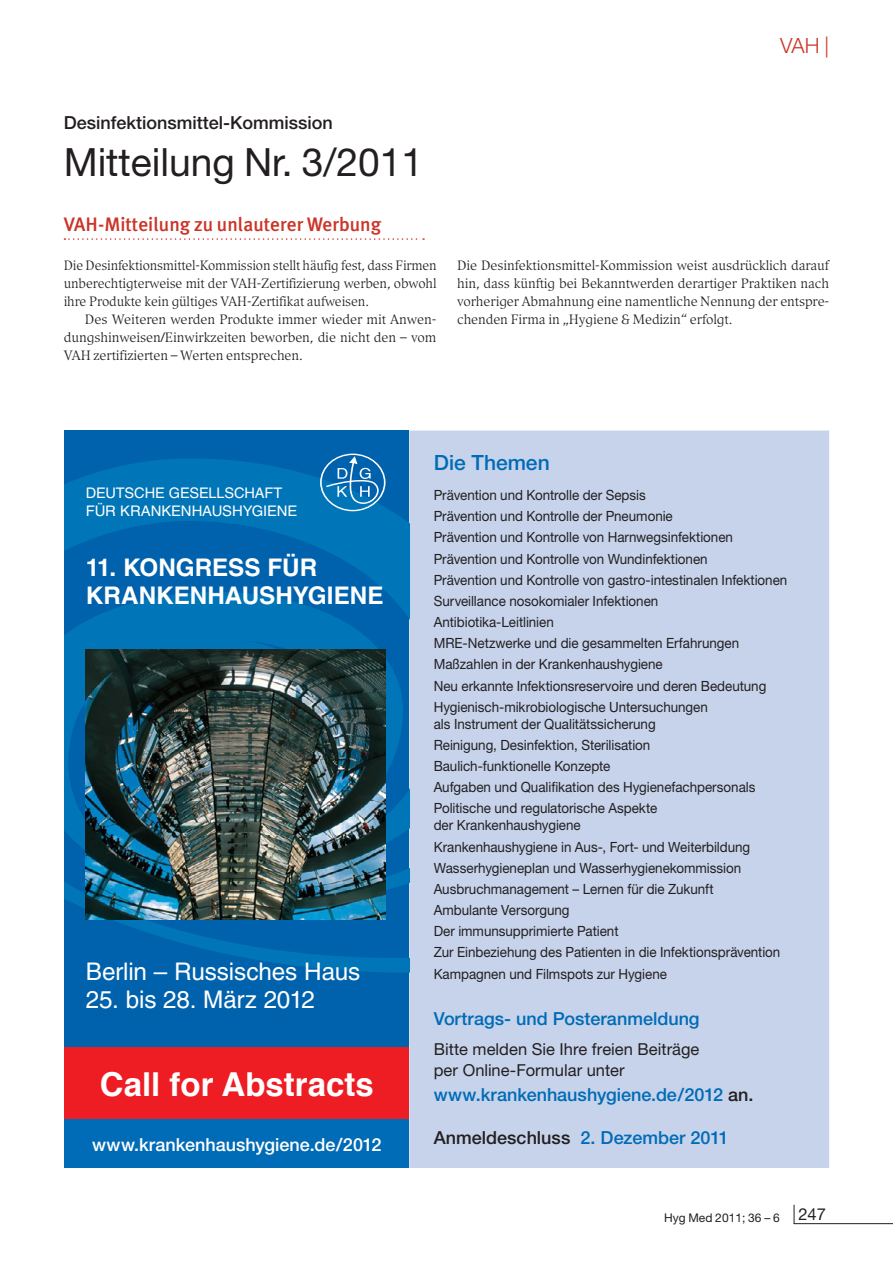
<style>
.page{position:relative;width:893px;height:1263px;background:#fff}
.page>*{position:absolute;margin:0;border:0;box-sizing:border-box;transform-origin:0 0}
.t1{font:39px "Helvetica Neue";color:#231f20}
.t2{font:700 33px "Helvetica";color:#fff}
.t3{font:24.3px "Helvetica LT Std";letter-spacing:-.005em;color:#fff}
.t4{font:700 24.3px/27.9px "Helvetica LT Std";letter-spacing:-.005em;color:#fff}
.t5{font:500 21px "Helvetica Neue";color:#006bb6}
.t6{font:300 21px "Helvetica Neue";color:#cc3428}
.t7{font:500 19.5px "Meta Plus";color:#cc3428}
.t8{font:500 18px "Helvetica Neue";color:#006bb6}
.t9{font:500 18px "Helvetica Neue";color:#231f20}
.t10{font:500 18px "Helvetica Neue";color:#fff}
.t11{font:16.5px/21px "Helvetica Neue";color:#231f20}
.t12{font:14.55px/18.3px "Helvetica LT Std";letter-spacing:-.01em;color:#fff}
.t13{font:14.1px/21.1px "Helvetica Neue";letter-spacing:-.005em;color:#231f20;scale:.95 1}
.t14{font:13.5px/18px "Compatil Exquisit LT";letter-spacing:-.01em;color:#231f20;text-align:justify}
.t15{font:12px "Helvetica Neue";color:#231f20}
.s1{color:#231f20}
.s2{color:#006bb6}
</style>
<div class="page">
<hr style="left:794px;top:1223px;width:99px;height:1px;background:#231f20">
<svg style="left:794px;top:1205px;width:1px;height:19px"></svg>
<svg style="left:64px;top:238px;width:360px;height:2px"></svg>
<div style="left:409px;top:431px;width:420px;height:737px;background:#c6d3eb;border:2px solid #c6d3eb"></div>
<div style="left:64px;top:431px;width:345px;height:616px;background:#0062ac"></div>
<svg style="left:64px;top:459px;width:345px;height:514px"></svg>
<img style="left:86px;top:650px;width:300px;height:269px">
<svg style="left:320px;top:454px;width:66px;height:57px"></svg>
<div style="left:64px;top:1047px;width:345px;height:72px;background:#ee1d23"></div>
<div style="left:64px;top:1119px;width:345px;height:49px;background:#006bb6"></div>
<h3 class="t6" style="left:780px;top:33px;width:50px">VAH |</h3>
<p class="t9" style="left:64px;top:112px;width:271px">Desinfektionsmittel-Kommission</p>
<h1 class="t1" style="left:64px;top:138px;width:361px">Mitteilung Nr. 3/2011</h1>
<h3 class="t7" style="left:64px;top:213px;width:319px">VAH-Mitteilung zu unlauterer Werbung</h3>
<p class="t14" style="left:64px;top:256px;width:375px">Die Desinfektionsmittel-Kommission stellt häufig fest, dass Firmen unberechtigterweise mit der VAH-Zertifizierung werben, obwohl ihre Produkte kein gültiges VAH-Zertifikat aufweisen.</p>
<p class="t14" style="left:64px;top:310px;width:374px;text-indent:21px">Des Weiteren werden Produkte immer wieder mit Anwen&shy;dungshinweisen/Einwirkzeiten beworben, die nicht den – vom VAH zertifizierten – Werten entsprechen.</p>
<p class="t14" style="left:457px;top:256px;width:374px">Die Desinfektionsmittel-Kommission weist ausdrücklich darauf hin, dass künftig bei Bekanntwerden derartiger Praktiken nach vorheriger Abmahnung eine namentliche Nennung der entspre&shy;chenden Firma in „Hygiene &amp; Medizin“ erfolgt.</p>
<p class="t12" style="left:86px;top:483px;width:213px">DEUTSCHE GESELLSCHAFT<br>FÜR KRANKENHAUSHYGIENE</p>
<h3 class="t4" style="left:86px;top:553px;width:299px">11. KONGRESS FÜR<br>KRANKENHAUSHYGIENE</h3>
<h3 class="t3" style="left:86px;top:958px;width:276px">BERLIN – RUSSISCHES HAUS</h3>
<h3 class="t3" style="left:86px;top:985px;width:231px">25. BIS 28. MÄRZ 2012</h3>
<h2 class="t2" style="left:100px;top:1057px;width:275px">Call for Abstracts</h2>
<p class="t10" style="left:92px;top:1133px;width:291px">www.krankenhaushygiene.de/2012</p>
<h3 class="t5" style="left:434px;top:450px;width:117px">Die Themen</h3>
<p class="t13" style="left:434px;top:484px;width:374px">Prävention und Kontrolle der Sepsis<br>Prävention und Kontrolle der Pneumonie<br>Prävention und Kontrolle von Harnwegsinfektionen Prävention und Kontrolle von Wundinfektionen<br>Prävention und Kontrolle von gastro-intestinalen Infektionen Surveillance nosokomialer Infektionen<br>Antibiotika-Leitlinien<br>MRE-Netzwerke und die gesammelten Erfahrungen Maßzahlen in der Krankenhaushygiene<br>Neu erkannte Infektionsreservoire und deren Bedeutung Hygienisch-mikrobiologische Untersuchungen</p>
<p class="t13" style="left:434px;top:713px;width:340px">als Instrument der Qualitätssicherung<br>Reinigung, Desinfektion, Sterilisation Baulich-funktionelle Konzepte<br>Aufgaben und Qualifikation des Hygienefachpersonals Politische und regulatorische Aspekte</p>
<p class="t13" style="left:434px;top:814px;width:366px">der Krankenhaushygiene<br>Krankenhaushygiene in Aus-, Fort- und Weiterbildung Wasserhygieneplan und Wasserhygienekommission Ausbruchmanagement – Lernen für die Zukunft Ambulante Versorgung<br>Der immunsupprimierte Patient<br>Zur Einbeziehung des Patienten in die Infektionsprävention Kampagnen und Filmspots zur Hygiene</p>
<p class="t8" style="left:434px;top:1008px;width:267px">Vortrags- und Posteranmeldung</p>
<p class="t11" style="left:434px;top:1038px;width:267px">Bitte melden Sie Ihre freien Beiträge per Online-Formular unter</p>
<p class="t8" style="left:434px;top:1084px;width:321px">www.krankenhaushygiene.de/2012 <span class="s1">an.</span></p>
<p class="t9" style="left:434px;top:1126px;width:296px">Anmeldeschluss <span class="s2">2. Dezember 2011</span></p>
<p class="t15" style="left:664px;top:1210px;width:117px">Hyg Med 2011; 36 – 6</p>
<p class="t11" style="left:798px;top:1203px;width:29px">247</p>
</div>
